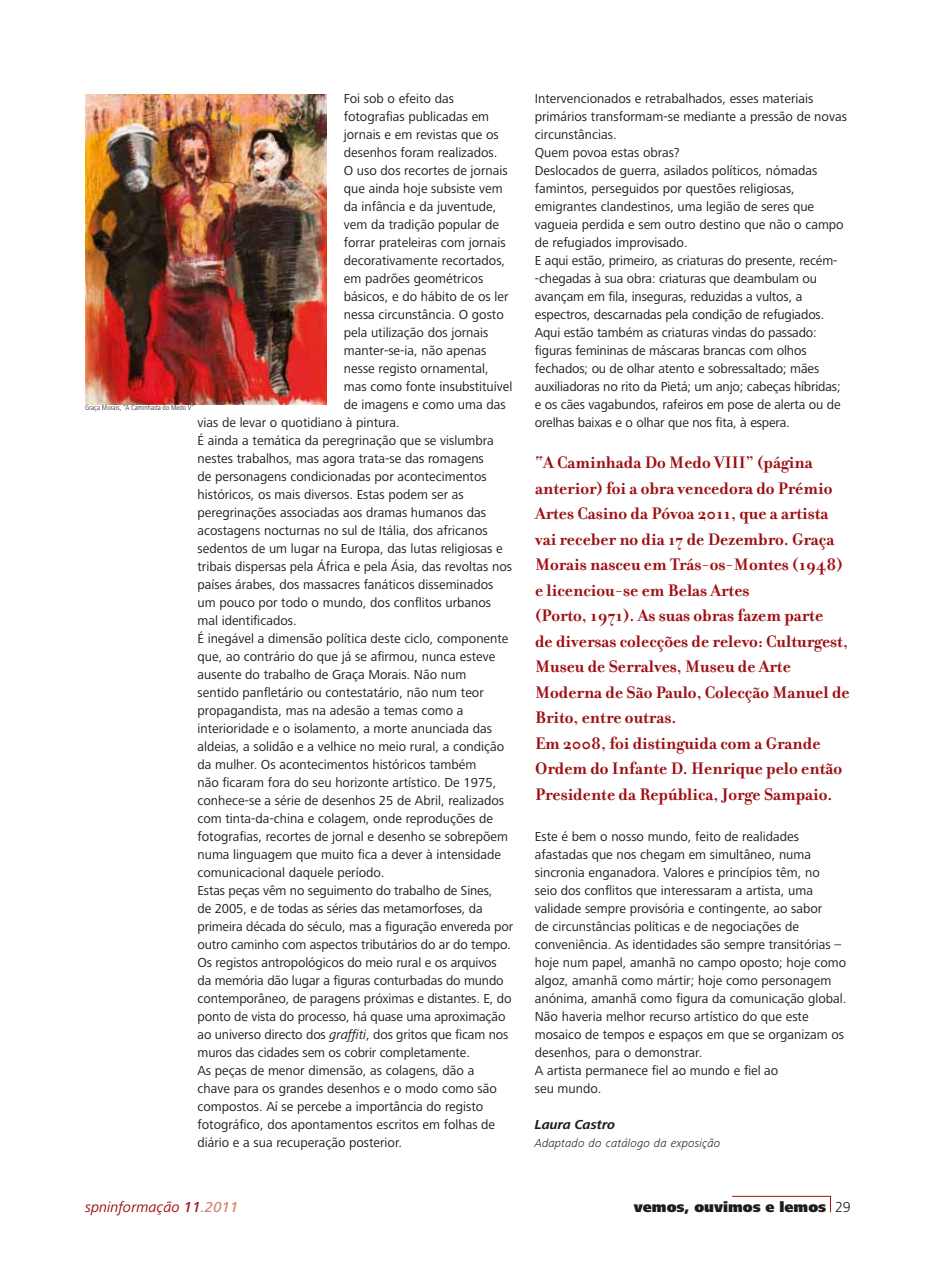
<style>
.page{position:relative;width:936px;height:1276px;background:#fff}
.page>*{position:absolute;margin:0;border:0;box-sizing:border-box;transform-origin:0 0}
.t1{font:700 18px/25.5px "Filosofia";color:#9d0f12}
.t2{font:900 15px "Frutiger Next LT";color:#1d1d1b}
.t3{font:italic 15px "Frutiger Next LT";color:#9d0f12}
.t4{font:13.5px/18px "Frutiger Next LT";color:#1d1d1b}
.t5{font:italic 700 13.5px "Frutiger Next LT";color:#1d1d1b}
.t6{font:italic 300 12px "Frutiger Next LT";color:#1d1d1b}
.t7{font:300 condensed 7.5px "Frutiger Next LT";color:#1d1d1b}
.s1{font-style:italic}
.s2{font-weight:500}
.s3{font-weight:500;color:#cf8471}
.s4{font-weight:300}
</style>
<div class="page">
<svg style="left:732px;top:1195px;width:99px;height:18px"></svg>
<img style="left:85px;top:94px;width:242px;height:310px">
<p class="t4" style="left:344px;top:90px;width:112px">Foi sob o efeito das</p>
<p class="t4" style="left:344px;top:108px;width:147px">fotografias publicadas em</p>
<p class="t4" style="left:344px;top:126px;width:156px">jornais e em revistas que os</p>
<p class="t4" style="left:344px;top:144px;width:155px">desenhos foram realizados.</p>
<p class="t4" style="left:344px;top:162px;width:165px">O uso dos recortes de jornais</p>
<p class="t4" style="left:344px;top:180px;width:160px">que ainda hoje subsiste vem</p>
<p class="t4" style="left:344px;top:198px;width:154px">da infância e da juventude,</p>
<p class="t4" style="left:344px;top:216px;width:157px">vem da tradição popular de</p>
<p class="t4" style="left:344px;top:234px;width:163px">forrar prateleiras com jornais</p>
<p class="t4" style="left:344px;top:252px;width:163px">decorativamente recortados,</p>
<p class="t4" style="left:344px;top:270px;width:141px">em padrões geométricos</p>
<p class="t4" style="left:344px;top:288px;width:166px">básicos, e do hábito de os ler</p>
<p class="t4" style="left:344px;top:306px;width:161px">nessa circunstância. O gosto</p>
<p class="t4" style="left:344px;top:324px;width:146px">pela utilização dos jornais</p>
<p class="t4" style="left:344px;top:342px;width:144px">manter-se-ia, não apenas</p>
<p class="t4" style="left:344px;top:360px;width:146px">nesse registo ornamental,</p>
<p class="t4" style="left:344px;top:378px;width:170px">mas como fonte insubstituível</p>
<p class="t4" style="left:344px;top:396px;width:163px">de imagens e como uma das</p>
<p class="t4" style="left:197px;top:414px;width:204px">vias de levar o quotidiano à pintura.</p>
<p class="t4" style="left:197px;top:432px;width:298px">É ainda a temática da peregrinação que se vislumbra</p>
<p class="t4" style="left:197px;top:450px;width:288px">nestes trabalhos, mas agora trata-se das romagens</p>
<p class="t4" style="left:197px;top:467px;width:291px">de personagens condicionadas por acontecimentos</p>
<p class="t4" style="left:197px;top:485px;width:268px">históricos, os mais diversos. Estas podem ser as</p>
<p class="t4" style="left:197px;top:503px;width:290px">peregrinações associadas aos dramas humanos das</p>
<p class="t4" style="left:197px;top:521px;width:292px">acostagens nocturnas no sul de Itália, dos africanos</p>
<p class="t4" style="left:197px;top:539px;width:306px">sedentos de um lugar na Europa, das lutas religiosas e</p>
<p class="t4" style="left:197px;top:557px;width:316px">tribais dispersas pela África e pela Ásia, das revoltas nos</p>
<p class="t4" style="left:197px;top:575px;width:297px">países árabes, dos massacres fanáticos disseminados</p>
<p class="t4" style="left:197px;top:593px;width:295px">um pouco por todo o mundo, dos conflitos urbanos</p>
<p class="t4" style="left:197px;top:611px;width:101px">mal identificados.</p>
<p class="t4" style="left:197px;top:629px;width:312px">É inegável a dimensão política deste ciclo, componente</p>
<p class="t4" style="left:197px;top:647px;width:299px">que, ao contrário do que já se afirmou, nunca esteve</p>
<p class="t4" style="left:197px;top:665px;width:270px">ausente do trabalho de Graça Morais. Não num</p>
<p class="t4" style="left:197px;top:683px;width:288px">sentido panfletário ou contestatário, não num teor</p>
<p class="t4" style="left:197px;top:701px;width:267px">propagandista, mas na adesão a temas como a</p>
<p class="t4" style="left:197px;top:719px;width:296px">interioridade e o isolamento, a morte anunciada das</p>
<p class="t4" style="left:197px;top:737px;width:308px">aldeias, a solidão e a velhice no meio rural, a condição</p>
<p class="t4" style="left:197px;top:755px;width:280px">da mulher. Os acontecimentos históricos também</p>
<p class="t4" style="left:197px;top:773px;width:300px">não ficaram fora do seu horizonte artístico. De 1975,</p>
<p class="t4" style="left:197px;top:791px;width:308px">conhece-se a série de desenhos 25 de Abril, realizados</p>
<p class="t4" style="left:197px;top:809px;width:297px">com tinta-da-china e colagem, onde reproduções de</p>
<p class="t4" style="left:197px;top:827px;width:312px">fotografias, recortes de jornal e desenho se sobrepõem</p>
<p class="t4" style="left:197px;top:845px;width:305px">numa linguagem que muito fica a dever à intensidade</p>
<p class="t4" style="left:197px;top:863px;width:188px">comunicacional daquele período.</p>
<p class="t4" style="left:197px;top:881px;width:296px">Estas peças vêm no seguimento do trabalho de Sines,</p>
<p class="t4" style="left:197px;top:899px;width:287px">de 2005, e de todas as séries das metamorfoses, da</p>
<p class="t4" style="left:197px;top:917px;width:317px">primeira década do século, mas a figuração envereda por</p>
<p class="t4" style="left:197px;top:935px;width:315px">outro caminho com aspectos tributários do ar do tempo.</p>
<p class="t4" style="left:197px;top:953px;width:301px">Os registos antropológicos do meio rural e os arquivos</p>
<p class="t4" style="left:197px;top:971px;width:308px">da memória dão lugar a figuras conturbadas do mundo</p>
<p class="t4" style="left:197px;top:989px;width:315px">contemporâneo, de paragens próximas e distantes. E, do</p>
<p class="t4" style="left:197px;top:1007px;width:309px">ponto de vista do processo, há quase uma aproximação</p>
<p class="t4" style="left:197px;top:1025px;width:312px">ao universo directo dos <span class="s1">graffiti</span>, dos gritos que ficam nos</p>
<p class="t4" style="left:197px;top:1043px;width:274px">muros das cidades sem os cobrir completamente.</p>
<p class="t4" style="left:197px;top:1061px;width:278px">As peças de menor dimensão, as colagens, dão a</p>
<p class="t4" style="left:197px;top:1079px;width:301px">chave para os grandes desenhos e o modo como são</p>
<p class="t4" style="left:197px;top:1097px;width:287px">compostos. Aí se percebe a importância do registo</p>
<p class="t4" style="left:197px;top:1115px;width:299px">fotográfico, dos apontamentos escritos em folhas de</p>
<p class="t4" style="left:197px;top:1133px;width:206px">diário e a sua recuperação posterior.</p>
<p class="t7" style="left:85px;top:404px;width:111px">Graça Morais, “A Caminhada do Medo V”</p>
<p class="t4" style="left:535px;top:90px;width:313px">Intervencionados e retrabalhados, esses materiais primários transformam-se mediante a pressão de novas circunstâncias.<br>Quem povoa estas obras?<br>Deslocados de guerra, asilados políticos, nómadas famintos, perseguidos por questões religiosas, emigrantes clandestinos, uma legião de seres que vagueia perdida e sem outro destino que não o campo de refugiados improvisado.<br>E aqui estão, primeiro, as criaturas do presente, recém--chegadas à sua obra: criaturas que deambulam ou avançam em fila, inseguras, reduzidas a vultos, a espectros, descarnadas pela condição de refugiados.<br>Aqui estão também as criaturas vindas do passado: figuras femininas de máscaras brancas com olhos fechados; ou de olhar atento e sobressaltado; mães auxiliadoras no rito da Pietá; um anjo; cabeças híbridas; e os cães vagabundos, rafeiros em pose de alerta ou de orelhas baixas e o olhar que nos fita, à espera.</p>
<p class="t1" style="left:535px;top:450px;width:316px;text-indent:210px">” (página anterior) foi a obra vencedora do Prémio Artes Casino da Póvoa 2011, que a artista vai receber no dia 17 de Dezembro. Graça Morais nasceu em Trás-os-Montes (1948) e licenciou-se em Belas Artes<br>(Porto, 1971). As suas obras fazem parte<br>de diversas colecções de relevo: Culturgest, Museu de Serralves, Museu de Arte Moderna de São Paulo, Colecção Manuel de Brito, entre outras.<br>Em 2008, foi distinguida com a Grande Ordem do Infante D. Henrique pelo então Presidente da República, Jorge Sampaio.</p>
<h1 class="t1" style="left:535px;top:450px;width:188px">“A Caminhada Do Medo VIII</h1>
<p class="t4" style="left:535px;top:828px;width:313px">Este é bem o nosso mundo, feito de realidades afastadas que nos chegam em simultâneo, numa sincronia enganadora. Valores e princípios têm, no<br>seio dos conflitos que interessaram a artista, uma validade sempre provisória e contingente, ao sabor<br>de circunstâncias políticas e de negociações de conveniência. As identidades são sempre transitórias – hoje num papel, amanhã no campo oposto; hoje como algoz, amanhã como mártir; hoje como personagem anónima, amanhã como figura da comunicação global.<br>Não haveria melhor recurso artístico do que este mosaico de tempos e espaços em que se organizam os desenhos, para o demonstrar.<br>A artista permanece fiel ao mundo e fiel ao<br>seu mundo.</p>
<p class="t5" style="left:535px;top:1117px;width:82px">Laura Castro</p>
<p class="t6" style="left:535px;top:1136px;width:187px">Adaptado do catálogo da exposição</p>
<p class="t3" style="left:85px;top:1199px;width:155px">spninformação <span class="s2">11</span><span class="s3">.2011</span></p>
<p class="t2" style="left:634px;top:1198px;width:218px">vemos, ouvimos e lemos <span class="s4">29</span></p>
</div>
